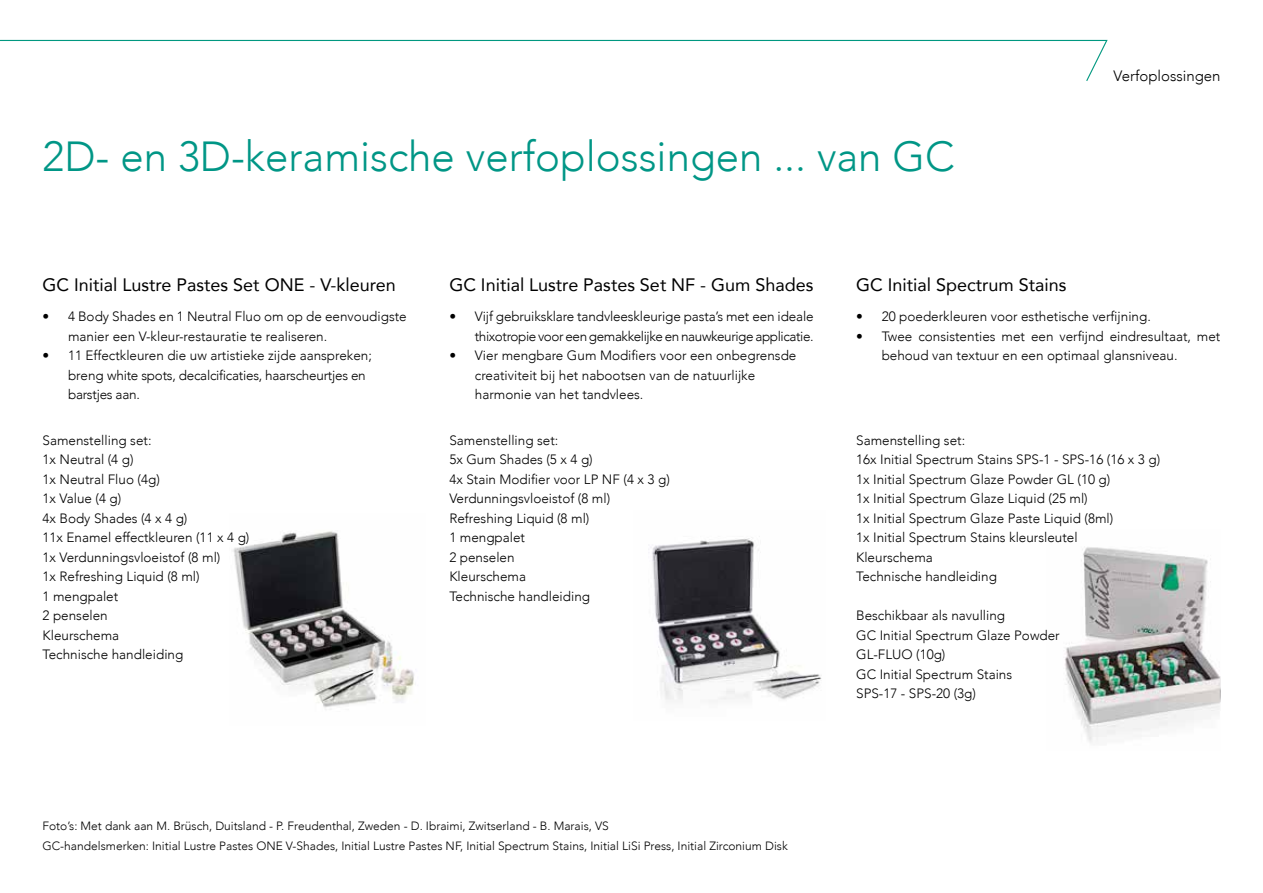
<style>
.page{position:relative;width:1263px;height:893px;background:#fff}
.page>*{position:absolute;margin:0;border:0;box-sizing:border-box;transform-origin:0 0}
.t1{font:300 42px "Avenir";color:#009686}
.t2{font:18px "Avenir";color:#000}
.t3{font:300 15px "Avenir";color:#000}
.t4{font:300 13.5px/19.5px "Avenir";color:#000}
.t5{font:300 13.5px/19.5px "Avenir";letter-spacing:-.03em;color:#000;text-align:right}
.t6{font:300 13.5px/19.5px "Avenir";letter-spacing:-.02em;color:#000}
.t7{font:300 12px/19.5px "Avenir";color:#000}
</style>
<div class="page">
<img style="left:650px;top:538px;width:172px;height:162px">
<img style="left:1065px;top:547px;width:155px;height:196px">
<img style="left:233px;top:531px;width:181px;height:179px">
<svg style="left:0;top:39px;width:1108px;height:42px"></svg>
<h1 class="t1" style="left:43px;top:132px;width:914px">2D- en 3D-keramische verfoplossingen ... van GC</h1>
<p class="t3" style="left:1113px;top:67px;width:108px">Verfoplossingen</p>
<h2 class="t2" style="left:43px;top:270px;width:355px">GC Initial Lustre Pastes Set ONE - V-kleuren</h2>
<h2 class="t2" style="left:449px;top:270px;width:366px">GC Initial Lustre Pastes Set NF - Gum Shades</h2>
<h2 class="t2" style="left:856px;top:270px;width:212px">GC Initial Spectrum Stains</h2>
<p class="t4" style="left:68px;top:307px;width:340px;text-indent:-26px">• 4 Body Shades en 1 Neutral Fluo om op de eenvoudigste manier een V-kleur-restauratie te realiseren.</p>
<p class="t6" style="left:68px;top:346px;width:305px;text-indent:-26px">• 11 Effectkleuren die uw artistieke zijde aanspreken; breng white spots, decalcificaties, haarscheurtjes en barstjes aan.</p>
<p class="t4" style="left:43px;top:430px;width:208px">Samenstelling set:<br>1x Neutral (4 g)<br>1x Neutral Fluo (4g)<br>1x Value (4 g)<br>4x Body Shades (4 x 4 g)<br>11x Enamel effectkleuren (11 x 4 g)<br>1x Verdunningsvloeistof (8 ml)<br>1x Refreshing Liquid (8 ml)<br>1 mengpalet<br>2 penselen<br>Kleurschema<br>Technische handleiding</p>
<p class="t4" style="left:449px;top:430px;width:222px">Samenstelling set:<br>5x Gum Shades (5 x 4 g)<br>4x Stain Modifier voor LP NF (4 x 3 g)<br>Verdunningsvloeistof (8 ml)<br>Refreshing Liquid (8 ml)<br>1 mengpalet<br>2 penselen<br>Kleurschema<br>Technische handleiding</p>
<p class="t4" style="left:856px;top:430px;width:306px">Samenstelling set:<br>16x Initial Spectrum Stains SPS-1 - SPS-16 (16 x 3 g)<br>1x Initial Spectrum Glaze Powder GL (10 g)<br>1x Initial Spectrum Glaze Liquid (25 ml)<br>1x Initial Spectrum Glaze Paste Liquid (8ml)<br>1x Initial Spectrum Stains kleursleutel<br>Kleurschema<br>Technische handleiding</p>
<p class="t4" style="left:856px;top:307px;width:296px">• 20 poederkleuren voor esthetische verfijning.</p>
<p class="t4" style="left:882px;top:326px;width:340px;text-indent:-26px">• Twee consistenties met een verfijnd eindresultaat, met behoud van textuur en een optimaal glansniveau.</p>
<p class="t5" style="left:449px;top:307px;width:366px">• Vijf gebruiksklare tandvleeskleurige pasta’s met een ideale thixotropie voor een gemakkelijke en nauwkeurige applicatie.</p>
<p class="t4" style="left:475px;top:346px;width:323px;text-indent:-26px">• Vier mengbare Gum Modifiers voor een onbegrensde creativiteit bij het nabootsen van de natuurlijke harmonie van het tandvlees.</p>
<p class="t4" style="left:856px;top:606px;width:205px">Beschikbaar als navulling<br>GC Initial Spectrum Glaze Powder<br>GL-FLUO (10g)<br>GC Initial Spectrum Stains<br>SPS-17 - SPS-20 (3g)</p>
<p class="t7" style="left:43px;top:816px;width:747px">Foto’s: Met dank aan M. Brüsch, Duitsland - P. Freudenthal, Zweden - D. Ibraimi, Zwitserland - B. Marais, VS<br>GC-handelsmerken: Initial Lustre Pastes ONE V-Shades, Initial Lustre Pastes NF, Initial Spectrum Stains, Initial LiSi Press, Initial Zirconium Disk</p>
</div>
